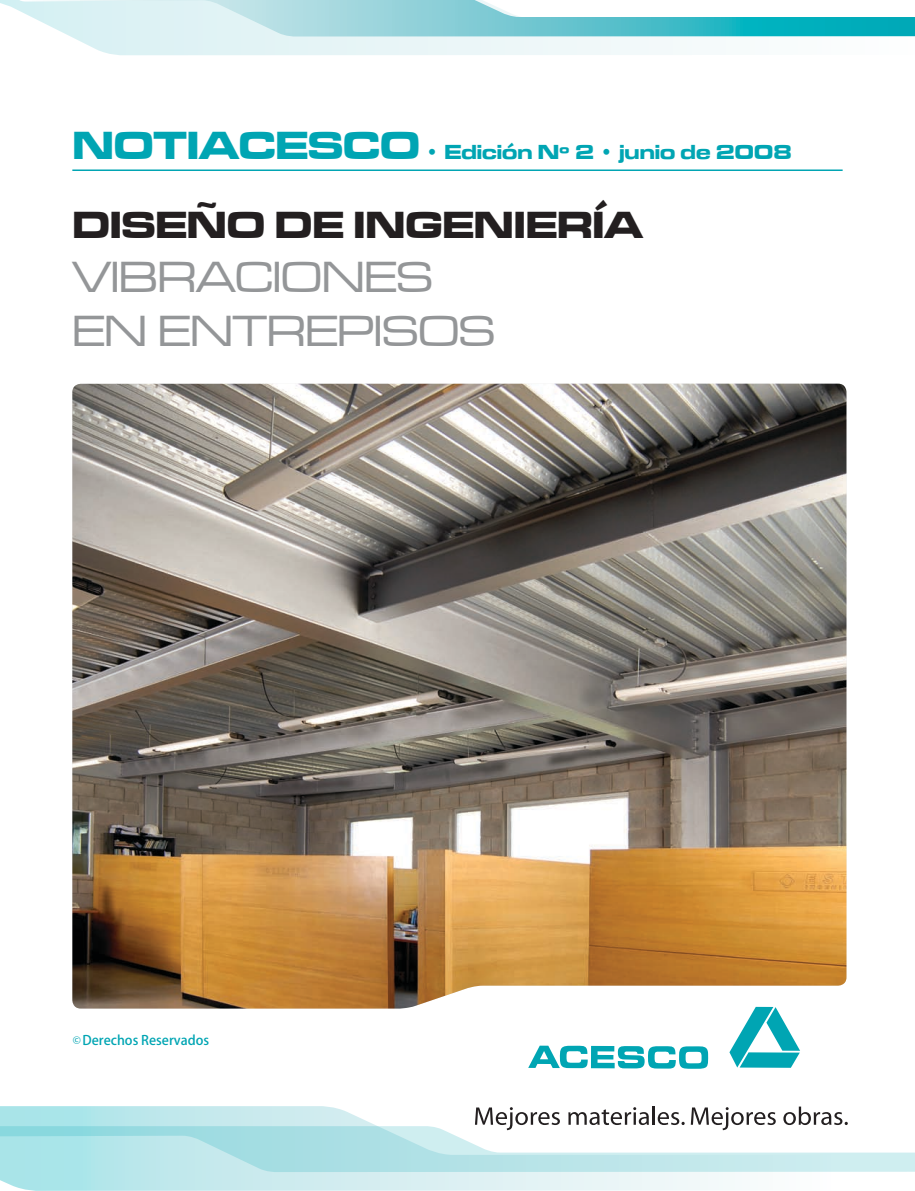
<style>
.page{position:relative;width:915px;height:1191px;background:#fff}
.page>*{position:absolute;margin:0;border:0;box-sizing:border-box;transform-origin:0 0}
.t1{font:45px/54px "Microgramma D Medi Exte";color:#949698}
.t2{font:39px "Microgramma D Bold Exte";color:#231f20}
.t3{font:21px "Microgramma D Bold Exte";color:#00a5b3}
.t4{font:500 13.05px "Koz Go Pro";color:#00a5b3}
.s1{font-size:40.5px}
.s2{font-family:"Tahoma";font-weight:400;font-size:8.7px}
</style>
<div class="page">
<img style="left:72px;top:384px;width:774px;height:624px">
<svg style="left:0;top:1172px;width:735px;height:18px;background:#d2edf0"></svg>
<svg style="left:0;top:0;width:914px;height:55px"></svg>
<svg style="left:19px;top:0;width:895px;height:36px"></svg>
<hr style="left:72px;top:169px;width:770px;height:2px;background:#00a5b3">
<svg style="left:729px;top:1007px;width:70px;height:60px"></svg>
<svg style="left:528px;top:1045px;width:180px;height:23px"></svg>
<svg style="left:0;top:1106px;width:914px;height:66px"></svg>
<p class="t3" style="left:72px;top:138px;width:721px"><span class="s1">NOTIACESCO</span> • Edición Nº 2 • junio de 2008</p>
<h2 class="t2" style="left:72px;top:198px;width:571px">DISEÑO DE INGENIERÍA</h2>
<h1 class="t1" style="left:72px;top:248px;width:424px">VIBRACIONES<br>EN ENTREPISOS</h1>
<p class="t4" style="left:73px;top:1031px;width:138px"><span class="s2">©</span> Derechos Reservados</p>
</div>
